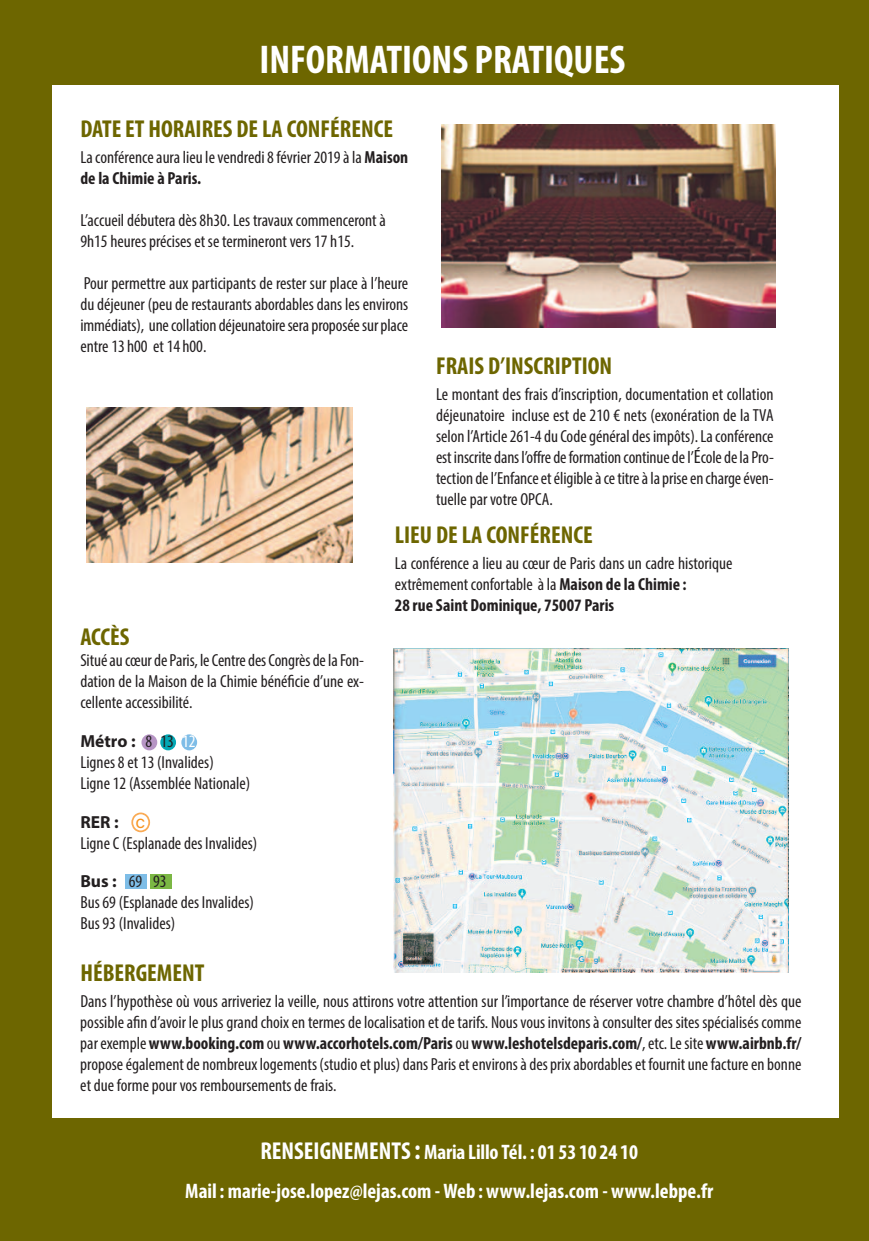
<style>
.page{position:relative;width:869px;height:1241px;background:#fff}
.page>*{position:absolute;margin:0;border:0;box-sizing:border-box;transform-origin:0 0}
.t1{font:700 condensed 40.25px "Myriad Pro";color:#fff}
.t2{font:700 condensed 24.5px "Myriad Pro";color:#6d6600}
.t3{font:700 condensed 21px/38.5px "Myriad Pro";color:#fff;text-align:center}
.t4{font:condensed 17.5px/21px "Myriad Pro";color:#231f20}
.s1{font-weight:700}
.s2{font-size:19.25px}
.s3{font-weight:700;font-stretch:normal}
.s4{color:#fff}
.s5{font-family:".SFNS Text";font-stretch:normal;color:#f7931d}
.s6{font-size:24.5px}
.s7{font-size:28px}
</style>
<div class="page">
<div style="left:0;top:0;width:868px;height:1240px;background:#6d6600"></div>
<div style="left:52px;top:85px;width:785px;height:1033px;background:#fff"></div>
<div style="left:160px;top:734px;width:16px;height:16px;background:#03a8b5;border-radius:50%"></div>
<svg style="left:131px;top:812px;width:19px;height:20px"></svg>
<div style="left:181px;top:734px;width:16px;height:16px;background:#7ebde7;border-radius:50%"></div>
<div style="left:141px;top:734px;width:16px;height:16px;background:#b795c5;border-radius:50%"></div>
<div style="left:125px;top:873px;width:21px;height:15px;background:#7ebde7"></div>
<div style="left:150px;top:873px;width:21px;height:15px;background:#7bb744"></div>
<img style="left:393px;top:648px;width:395px;height:324px">
<img style="left:441px;top:125px;width:334px;height:202px">
<img style="left:86px;top:407px;width:266px;height:155px">
<h1 class="t1" style="left:259px;top:45px;width:367px">INFORMATIONS PRATIQUES</h1>
<h2 class="t2" style="left:80px;top:120px;width:314px">DATE ET HORAIRES DE LA CONFÉRENCE</h2>
<p class="t4" style="left:80px;top:148px;width:329px">Laconférenceauralieulevendredi8février2019àla<span class="s1">Maison de la Chimie à Paris.</span></p>
<p class="t4" style="left:80px;top:211px;width:307px">L’accueil débutera dès 8h30. Les travaux commenceront à<br>9h15 heures précises et se termineront vers 17 h15.</p>
<p class="t4" style="left:80px;top:274px;width:329px;text-align:justify">Pour permettre aux participants de rester sur place à l’heure du déjeuner (peu de restaurants abordables dans les environs immédiats), unecollation déjeunatoireseraproposéesurplace entre 13 h00 et 14 h00.</p>
<h2 class="t2" style="left:436px;top:357px;width:178px">FRAIS D’INSCRIPTION</h2>
<p class="t4" style="left:436px;top:385px;width:339px;text-align:justify">Le montant des frais d’inscription, documentation et collation déjeunatoire incluse est de 210 € nets (exonération de la TVA selon l’Article261-4duCodegénéraldesimpôts).Laconférence estinscritedansl’offredeformation continuedel’<span class="s2">é</span>coledelaPro&shy;tection del’Enfanceetéligibleàcetitreàlapriseen chargeéven&shy;tuelle par votre OPCA.</p>
<h2 class="t2" style="left:80px;top:628px;width:51px">ACCÈS</h2>
<p class="t4" style="left:80px;top:651px;width:285px;text-align:justify">SituéaucœurdeParis, leCentredesCongrèsdelaFon&shy;dation de la Maison de la Chimie bénéficie d’une ex&shy;cellente accessibilité.</p>
<p class="t4" style="left:80px;top:732px;width:171px"><span class="s3">Métro :</span> 8 13 <span class="s4">12<br></span>Lignes 8 et 13 (Invalides)<br>Ligne 12 (Assemblée Nationale)</p>
<p class="t4" style="left:80px;top:812px;width:178px"><span class="s3">RER:</span> <span class="s5">c<br></span>Ligne C (Esplanade des Invalides)</p>
<p class="t4" style="left:80px;top:872px;width:175px"><span class="s3">Bus :</span> 69 93<br>Bus 69 (Esplanade des Invalides)<br>Bus 93 (Invalides)</p>
<h2 class="t2" style="left:395px;top:526px;width:199px">LIEU DE LA CONFÉRENCE</h2>
<p class="t4" style="left:395px;top:554px;width:339px">La conférence a lieu au cœur de Paris dans un cadre historique extrêmement confortable à la <span class="s1">Maison de la Chimie :<br>28 rue Saint Dominique, 75007 Paris</span></p>
<h2 class="t2" style="left:80px;top:964px;width:126px">HÉBERGEMENT</h2>
<p class="t4" style="left:80px;top:992px;width:722px;text-align:justify">Dans l’hypothèse où vous arriveriez la veille, nous attirons votre attention sur l’importance de réserver votre chambre d’hôtel dès que possible afin d’avoir le plus grand choix en termes de localisation et de tarifs. Nous vous invitons à consulter des sites spécialisés comme parexemple<span class="s1">www.booking.com</span>ou<span class="s1">www.accorhotels.com/Paris</span>ou<span class="s1">www.leshotelsdeparis.com/</span>,etc.Lesite<span class="s1">www.airbnb.fr/ </span>proposeégalementde nombreuxlogements (studioetplus)dansParisetenvironsàdesprixabordableset fournitunefactureen bonne et due forme pour vos remboursements de frais.</p>
<p class="t3" style="left:185px;top:1134px;width:529px"><span class="s6">RENSEIGNEMENTS</span><span class="s7">:</span> Maria Lillo Tél. : 01 53 10 24 10<br>Mail : marie-jose.lopez@lejas.com -Web : www.lejas.com - www.lebpe.fr</p>
</div>
